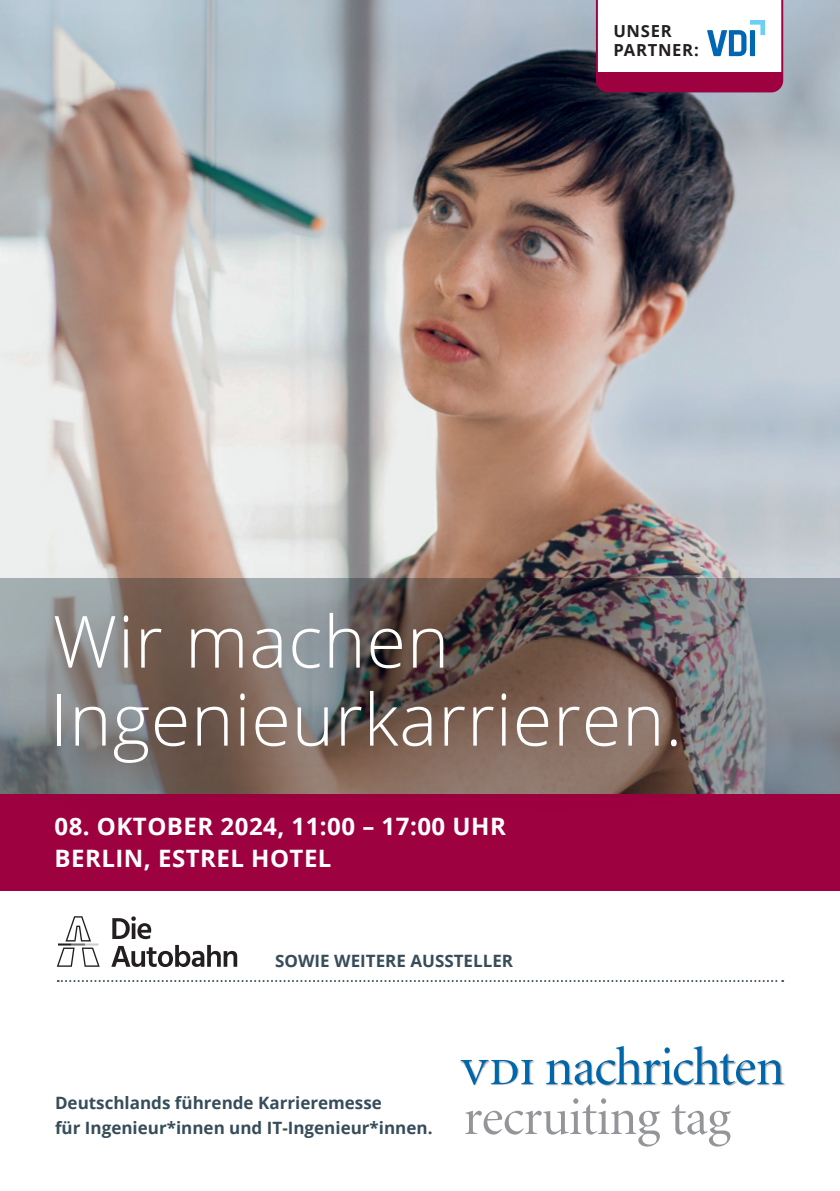
<style>
.page{position:relative;width:840px;height:1191px;background:#fff}
.page>*{position:absolute;margin:0;border:0;box-sizing:border-box;transform-origin:0 0}
.t1{font:300 72px/78px "Open Sans";letter-spacing:.01em;color:#fff}
.t2{font:700 24px/32px "Open Sans";letter-spacing:.02em;color:#fff}
.t3{font:700 17px/25px "Open Sans";color:#364d59}
.t4{font:700 16.6px/19.6px "Open Sans";letter-spacing:.04em;color:#231f20}
</style>
<div class="page">
<img style="left:0;top:0;width:839px;height:578px">
<svg style="left:736px;top:578px;width:103px;height:216px;background:#868f98"></svg>
<div style="left:0;top:794px;width:839px;height:96px;background:#9d0140"></div>
<div style="left:0;top:550px;width:736px;height:283px;background:#231f20;opacity:.75"></div>
<svg style="left:671px;top:1104px;width:59px;height:42px"></svg>
<img style="left:461px;top:1059px;width:74px;height:27px">
<svg style="left:460px;top:1060px;width:72px;height:24px"></svg>
<img style="left:546px;top:1083px;width:239px;height:3px">
<svg style="left:465px;top:1098px;width:195px;height:48px"></svg>
<svg style="left:546px;top:1046px;width:237px;height:38px"></svg>
<svg style="left:58px;top:980px;width:724px;height:2px"></svg>
<svg style="left:594px;top:0;width:189px;height:93px"></svg>
<svg style="left:57px;top:916px;width:180px;height:51px"></svg>
<p class="t4" style="left:613px;top:20px;width:87px">UNSER<br>PARTNER:</p>
<h1 class="t1" style="left:50px;top:600px;width:633px">Wir machen<br>Ingenieurkarrieren.</h1>
<h2 class="t2" style="left:54px;top:809px;width:452px">08. OKTOBER 2024, 11:00 – 17:00 UHR<br>BERLIN, ESTREL HOTEL</h2>
<p class="t3" style="left:275px;top:948px;width:239px">SOWIE WEITERE AUSSTELLER</p>
<p class="t3" style="left:55px;top:1090px;width:379px">Deutschlands führende Karrieremesse<br>für Ingenieur*innen und IT-Ingenieur*innen.</p>
</div>
